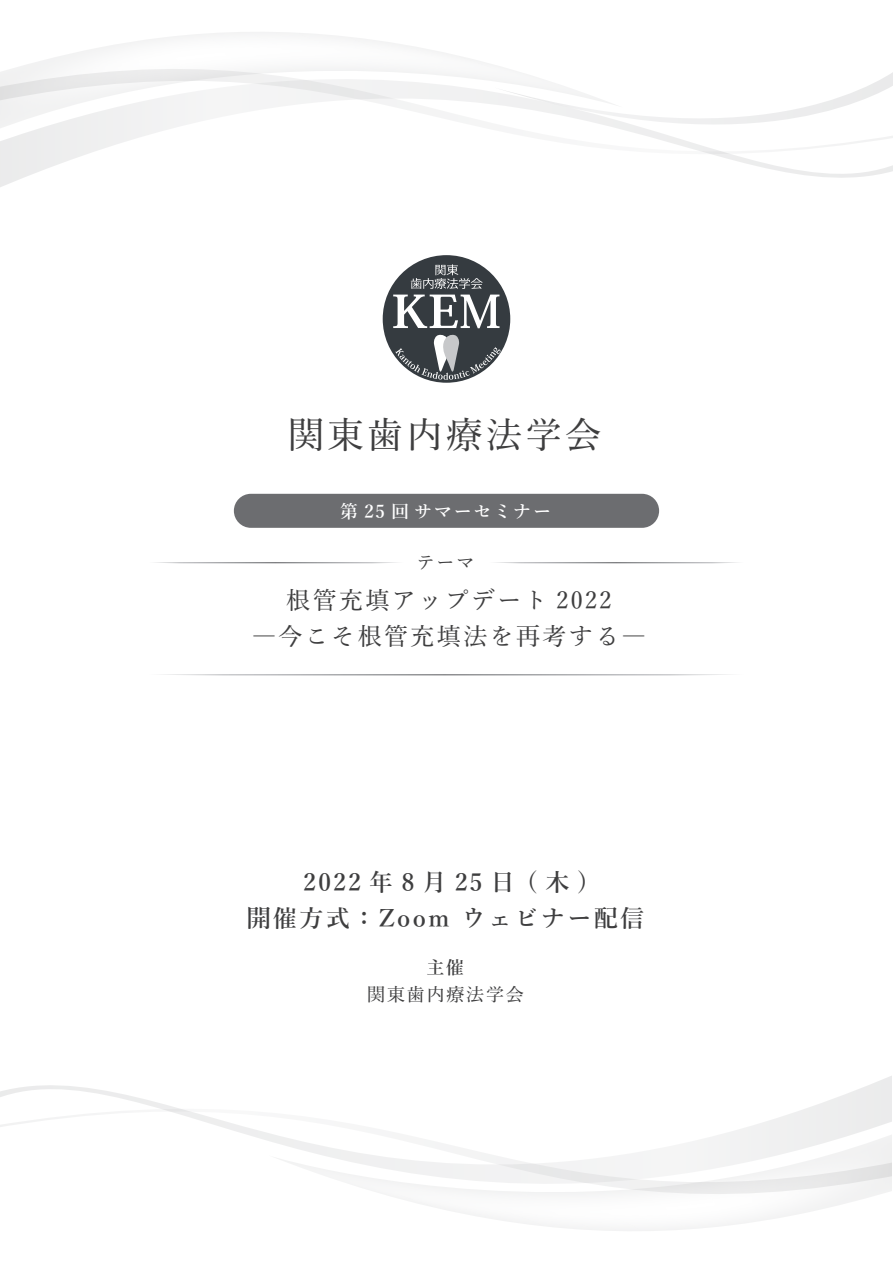
<style>
.page{position:relative;width:893px;height:1263px;background:#fff}
.page>*{position:absolute;margin:0;border:0;box-sizing:border-box;transform-origin:0 0}
.t1{font:500 36px "Yu Min";letter-spacing:.1em;color:#3e3e3f}
.t2{font:600 24px/35.5px "Yu Min";letter-spacing:.1em;color:#3e3e3f;text-align:center}
.t3{font:500 24px/36px "Yu Min";letter-spacing:.1em;color:#3e3e3f;text-align:center}
.t4{font:500 18px "Yu Min";letter-spacing:.1em;color:#3e3e3f}
.t5{font:600 18px "Yu Min";letter-spacing:.1em;color:#fff}
.t6{font:600 18px "Yu Min";color:#3e3e3f}
</style>
<div class="page">
<svg style="left:0;top:32px;width:540px;height:47px"></svg>
<svg style="left:0;top:79px;width:893px;height:108px"></svg>
<svg style="left:352px;top:1184px;width:540px;height:47px"></svg>
<svg style="left:0;top:1076px;width:892px;height:108px"></svg>
<div style="left:234px;top:494px;width:425px;height:34px;background:#6c6d70;border-radius:17px"></div>
<svg style="left:155px;top:562px;width:242px;height:1px"></svg>
<svg style="left:164px;top:674px;width:564px;height:1px"></svg>
<svg style="left:496px;top:562px;width:242px;height:1px"></svg>
<div style="left:383px;top:255px;width:127px;height:128px;background:#353b40;border-radius:50%"></div>
<svg style="left:393px;top:295px;width:107px;height:33px"></svg>
<svg style="left:411px;top:264px;width:72px;height:25px"></svg>
<svg style="left:395px;top:334px;width:106px;height:46px"></svg>
<h1 class="t1" style="left:288px;top:401px;width:315px">関東歯内療法学会</h1>
<p class="t5" style="left:340px;top:501px;width:213px">第 25 回サマーセミナー</p>
<p class="t4" style="left:417px;top:546px;width:59px">テーマ</p>
<p class="t3" style="left:252px;top:579px;width:395px">根管充填アップデート 2022<br>―今こそ根管充填法を再考する―</p>
<p class="t2" style="left:247px;top:865px;width:399px">2022年8月25日 (木)<br>開催方式：Zoom ウェビナー配信</p>
<p class="t6" style="left:426px;top:957px;width:39px">主催</p>
<p class="t4" style="left:367px;top:978px;width:158px">関東歯内療法学会</p>
</div>
